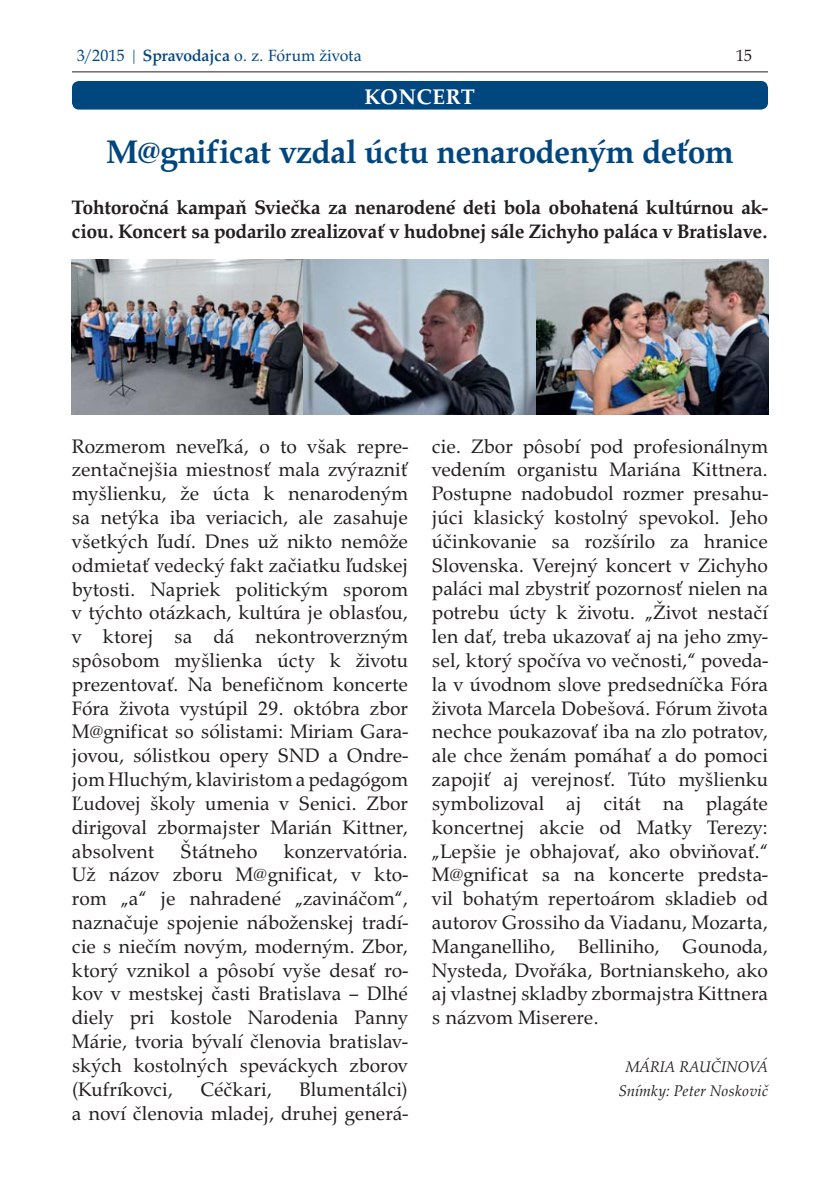
<style>
.page{position:relative;width:840px;height:1191px;background:#fff}
.page>*{position:absolute;margin:0;border:0;box-sizing:border-box;transform-origin:0 0}
.t1{font:700 33.6px "URW Palladio TEE";color:#00467f}
.t2{font:700 21.8px "URW Palladio TEE";letter-spacing:.05em;color:#fff}
.t3{font:20.2px/23.8px "URW Palladio TEE";color:#231f20;text-align:justify}
.t4{font:700 20.2px/23.8px "URW Palladio TEE";color:#231f20}
.t5{font:16.8px "URW Palladio TEE";color:#00467f}
.t6{font:16.8px "URW Palladio TEE";color:#231f20}
.t7{font:italic 16px/23.8px "URW Palladio TEE";color:#231f20;text-align:center}
.s1{font-weight:500}
</style>
<div class="page">
<hr style="left:72px;top:71px;width:695px;height:1px;background:#231f20">
<div style="left:72px;top:81px;width:695px;height:29px;background:#00467f;border-radius:7px"></div>
<img style="left:72px;top:260px;width:695px;height:154px">
<p class="t5" style="left:77px;top:47px;width:286px">3/2015 | <span class="s1">Spravodajca</span> o. z. Fórum života</p>
<p class="t6" style="left:735px;top:47px;width:18px">15</p>
<p class="t2" style="left:365px;top:86px;width:111px">KONCERT</p>
<h1 class="t1" style="left:107px;top:135px;width:627px">M@gnificat vzdal úctu nenarodeným deťom</h1>
<p class="t4" style="left:72px;top:197px;width:697px">Tohtoročná kampaň Sviečka za nenarodené deti bola obohatená kultúrnou ak&shy;ciou. Koncert sa podarilo zrealizovať v hudobnej sále Zichyho paláca v Bratislave.</p>
<p class="t3" style="left:72px;top:435px;width:337px">Rozmerom neveľká, o to však repre&shy;zentačnejšia miestnosť mala zvýrazniť myšlienku, že úcta k nenarodeným sa netýka iba veriacich, ale zasahuje všetkých ľudí. Dnes už nikto nemôže odmietať vedecký fakt začiatku ľudskej bytosti. Napriek politickým sporom v týchto otázkach, kultúra je oblasťou, v ktorej sa dá nekontroverzným spôsobom myšlienka úcty k životu prezentovať. Na benefičnom koncerte Fóra života vystúpil 29. októbra zbor M@gnificat so sólistami: Miriam Gara&shy;jovou, sólistkou opery SND a Ondre&shy;jom Hluchým, klaviristom a pedagógom Ľudovej školy umenia v Senici. Zbor dirigoval zbormajster Marián Kittner, absolvent</p>
<p class="t3" style="left:180px;top:840px;width:78px">Štátneho</p>
<p class="t3" style="left:72px;top:840px;width:337px;text-indent:211px">konzervatória.<br>Už názov zboru M@ gnificat, v kto&shy;rom „a“ je nahradené „zavináčom“, naznačuje spojenie náboženskej tradí&shy;cie s niečím novým, moderným. Zbor, ktorý vznikol a pôsobí vyše desať ro&shy;kov v mestskej časti Bratislava – Dlhé diely pri kostole Narodenia Panny Márie, tvoria bývalí členovia bratislav&shy;ských kostolných speváckych zborov (Kufríkovci,</p>
<p class="t3" style="left:72px;top:1078px;width:337px;text-align:right">Blumentálci)<br>a noví členovia mladej, druhej generá-</p>
<p class="t3" style="left:200px;top:1078px;width:73px">Céčkari,</p>
<p class="t3" style="left:431px;top:435px;width:337px">cie. Zbor pôsobí pod profesionálnym vedením orga nistu Mariána Kittnera.<br>Postupne nadobudol rozmer presahu&shy;júci klasický kostolný spevokol. Jeho účinkovanie sa rozšírilo za hranice Slovenska. Verejný koncert v Zichyho paláci mal zbystriť pozornosť nielen na potrebu úcty k životu. „Život nestačí len dať, treba ukazovať aj na jeho zmy&shy;sel, ktorý spočíva vo večnosti,“ poveda&shy;la v úvodnom slove predsedníčka Fóra života Marcela Dobešová. Fórum života nechce poukazovať iba na zlo potratov, ale chce ženám pomáhať a do pomoci zapojiť aj verejnosť. Túto myšlienku symbolizoval aj citát na plagáte koncertnej akcie od Matky Terezy: „Lepšie je obhajovať, ako obviňovať.“ M@gnificat sa na koncerte predsta&shy;vil bohatým repertoárom skladieb od autorov Grossiho da Viadanu, Mozarta, Manganelliho, Belliniho, Gounoda, Nysteda, Dvořáka, Bortnianskeho, ako aj vlastnej skladby zbormajstra Kittnera s názvom Miserere.</p>
<p class="t7" style="left:618px;top:1055px;width:151px">MÁRIA RAUČINOVÁ<br>Snímky: Peter Noskovič</p>
</div>
